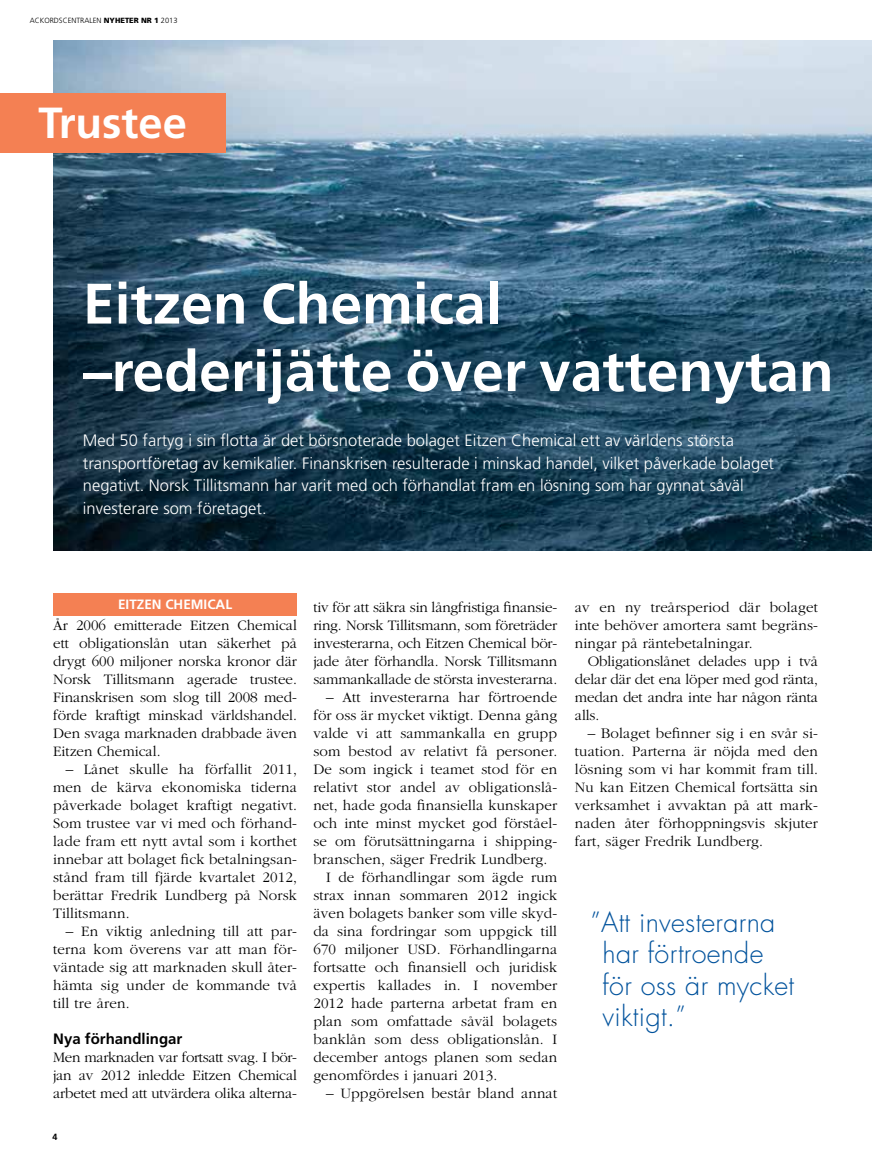
<style>
.page{position:relative;width:872px;height:1170px;background:#fff}
.page>*{position:absolute;margin:0;border:0;box-sizing:border-box;transform-origin:0 0}
.t1{font:700 57px/67.5px "Frutiger";color:#fff}
.t2{font:700 43.5px "Frutiger";color:#fff}
.t3{font:300 27px/31.5px "Futura";letter-spacing:.01em;color:#00529c}
.t4{font:300 16.5px/22.5px "Frutiger";color:#fff}
.t5{font:300 15px/18px "Garamond";letter-spacing:.01em;color:#000;text-align:justify}
.t6{font:700 15px "Frutiger";color:#000}
.t7{font:700 13.5px "Frutiger";color:#fff}
.t8{font:700 9px "Frutiger";color:#000}
.t9{font:300 7.5px "Frutiger";color:#000}
.t10{font:900 7.5px "Frutiger";color:#000}
.s1{font-weight:900}
</style>
<div class="page">
<img style="left:53px;top:40px;width:819px;height:510px">
<div style="left:0;top:94px;width:225px;height:59px;background:#f48053"></div>
<div style="left:53px;top:593px;width:244px;height:22px;background:#f48053"></div>
<p class="t9" style="left:30px;top:16px;width:16px">ACKORDS</p>
<p class="t9" style="left:63px;top:16px;width:10px">CENTR</p>
<p class="t9" style="left:84px;top:16px;width:10px">ALEN</p>
<p class="t10" style="left:104px;top:16px;width:6px">NYHETER</p>
<p class="t9" style="left:141px;top:16px;width:38px"><span class="s1">NR 1</span> 2013</p>
<h2 class="t2" style="left:39px;top:97px;width:150px">Trustee</h2>
<h1 class="t1" style="left:83px;top:270px;width:752px">Eitzen Chemical<br>–rederijätte över vattenytan</h1>
<p class="t4" style="left:83px;top:429px;width:692px">Med 50 fartyg i sin flotta är det börsnoterade bolaget Eitzen Chemical ett av världens största transportföretag av kemikalier. Finanskrisen resulterade i minskad handel, vilket påverkade bolaget negativt. Norsk Tillitsmann har varit med och förhandlat fram en lösning som har gynnat såväl investerare som företaget.</p>
<p class="t7" style="left:118px;top:596px;width:116px">Eitzen Ch em ical</p>
<p class="t5" style="left:53px;top:616px;width:245px">År 2006 emitterade Eitzen Chemical ett obligationslån utan säkerhet på drygt 600 miljoner norska kronor där Norsk Tillitsmann agerade trustee.<br>Finanskrisen som slog till 2008 med&shy;förde kraftigt minskad världshandel.<br>Den svaga marknaden drabbade även Eitzen Chemical.</p>
<p class="t5" style="left:53px;top:760px;width:245px;text-indent:13px">– Lånet skulle ha förfallit 2011, men de kärva ekonomiska tiderna påverkade bolaget kraftigt negativt.<br>Som trustee var vi med och förhand&shy;lade fram ett nytt avtal som i korthet innebar att bolaget fick betalningsan&shy;stånd fram till fjärde kvartalet 2012, berättar Fredrik Lundberg på Norsk Tillitsmann.</p>
<p class="t5" style="left:53px;top:922px;width:245px;text-indent:13px">– En viktig anledning till att par&shy;terna kom överens var att man för&shy;väntade sig att marknaden skull åter&shy;hämta sig under de kommande två till tre åren.</p>
<p class="t6" style="left:53px;top:1029px;width:131px">Nya förhandlingar</p>
<p class="t5" style="left:53px;top:1048px;width:245px">Men marknaden var fortsatt svag. I bör&shy;jan av 2012 inledde Eitzen Chemical arbetet med att utvärdera olika alterna-</p>
<p class="t8" style="left:52px;top:1131px;width:7px">4</p>
<p class="t5" style="left:313px;top:598px;width:245px">tiv för att säkra sin långfristiga finansie&shy;ring. Norsk Tillitsmann, som företräder investerarna, och Eitzen Chemical bör&shy;jade åter förhandla. Norsk Tillitsmann sammankallade de största investerarna.</p>
<p class="t5" style="left:326px;top:688px;width:233px">– Att investerarna har förtroende</p>
<p class="t5" style="left:313px;top:706px;width:245px">för oss är mycket viktigt. Denna gång</p>
<p class="t5" style="left:313px;top:724px;width:245px">valde vi att sammankalla en grupp</p>
<p class="t5" style="left:313px;top:742px;width:245px">som bestod av relativt få personer.</p>
<p class="t5" style="left:313px;top:760px;width:245px">De som ingick i teamet stod för en</p>
<p class="t5" style="left:313px;top:778px;width:245px">relativt stor andel av obligationslå-</p>
<p class="t5" style="left:313px;top:796px;width:245px">net, hade goda finansiella kunskaper</p>
<p class="t5" style="left:313px;top:814px;width:245px">och inte minst mycket god förståel-</p>
<p class="t5" style="left:313px;top:832px;width:245px">se om förutsättningarna i shipping-</p>
<p class="t5" style="left:313px;top:850px;width:235px">branschen, säger Fredrik Lundberg.</p>
<p class="t5" style="left:326px;top:868px;width:233px">I de förhandlingar som ägde rum</p>
<p class="t5" style="left:313px;top:886px;width:245px">strax innan sommaren 2012 ingick</p>
<p class="t5" style="left:313px;top:904px;width:245px">även bolagets banker som ville skyd-</p>
<p class="t5" style="left:313px;top:922px;width:245px">da sina fordringar som uppgick till</p>
<p class="t5" style="left:313px;top:940px;width:245px">670 miljoner USD. Förhandlingarna</p>
<p class="t5" style="left:313px;top:958px;width:245px">fortsatte och finansiell och juridisk</p>
<p class="t5" style="left:313px;top:976px;width:245px">expertis kallades in. I november</p>
<p class="t5" style="left:313px;top:994px;width:245px">2012 hade parterna arbetat fram en</p>
<p class="t5" style="left:313px;top:1012px;width:245px">plan som omfattade såväl bolagets</p>
<p class="t5" style="left:313px;top:1030px;width:245px">banklån som dess obligationslån. I</p>
<p class="t5" style="left:313px;top:1048px;width:245px">december antogs planen som sedan</p>
<p class="t5" style="left:313px;top:1066px;width:185px">genomfördes i januari 2013.</p>
<p class="t5" style="left:326px;top:1084px;width:233px">– Uppgörelsen består bland annat</p>
<p class="t5" style="left:575px;top:598px;width:244px">av en ny treårsperiod där bolaget inte behöver amortera samt begräns&shy;ningar på räntebetalningar.</p>
<p class="t5" style="left:575px;top:652px;width:244px;text-indent:13px">Obligationslånet delades upp i två delar där det ena löper med god ränta, medan det andra inte har någon ränta alls.</p>
<p class="t5" style="left:575px;top:724px;width:244px;text-indent:13px">– Bolaget befinner sig i en svår si&shy;tuation. Parterna är nöjda med den lösning som vi har kommit fram till.<br>Nu kan Eitzen Chemical fortsätta sin verksamhet i avvaktan på att mark&shy;naden åter förhoppningsvis skjuter fart, säger Fredrik Lundberg.</p>
<h3 class="t3" style="left:602px;top:906px;width:193px;text-indent:-12px">”Att investerarna har förtroende för oss är mycket viktigt.”</h3>
</div>
